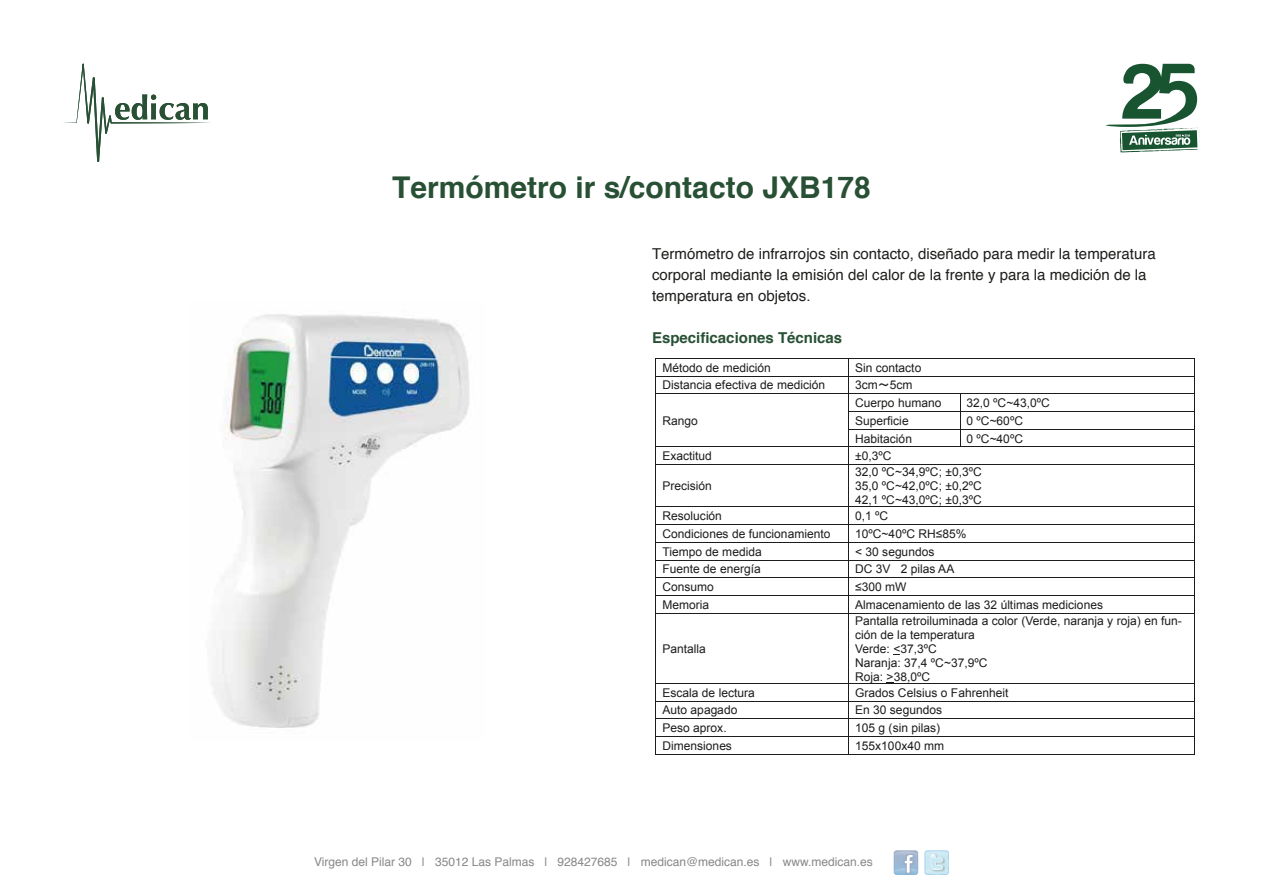
<style>
.page{position:relative;width:1263px;height:893px;background:#fff}
.page>*{position:absolute;margin:0;border:0;box-sizing:border-box;transform-origin:0 0}
.t1{font:700 30px "Helvetica";color:#285034}
.t2{font:15px/21px "Helvetica";color:#1d1d1b}
.t3{font:700 15px "Helvetica";color:#285034}
.t4{font:12px/14px "Arial";color:#1c1c1b;text-align:justify}
.t5{font:12px "Helvetica";color:#878787}
.s1{font-family:"MS Gothic"}
</style>
<div class="page">
<svg style="left:63px;top:64px;width:147px;height:98px"></svg>
<svg style="left:1106px;top:64px;width:94px;height:88px"></svg>
<svg style="left:894px;top:850px;width:24px;height:25px"></svg>
<svg style="left:924px;top:850px;width:25px;height:25px"></svg>
<hr style="left:1194px;top:465px;width:1px;height:42px;background:#1c1c1b">
<svg style="left:1194px;top:507px;width:1px;height:107px"></svg>
<hr style="left:1194px;top:614px;width:1px;height:69px;background:#1c1c1b">
<svg style="left:1194px;top:683px;width:1px;height:72px"></svg>
<svg style="left:1194px;top:358px;width:1px;height:107px"></svg>
<hr style="left:656px;top:358px;width:192px;height:1px;background:#1c1c1b">
<hr style="left:849px;top:358px;width:345px;height:1px;background:#1c1c1b">
<hr style="left:656px;top:376px;width:192px;height:1px;background:#1c1c1b">
<hr style="left:849px;top:376px;width:345px;height:1px;background:#1c1c1b">
<hr style="left:656px;top:394px;width:192px;height:1px;background:#1c1c1b">
<hr style="left:849px;top:394px;width:111px;height:1px;background:#1c1c1b">
<hr style="left:960px;top:394px;width:234px;height:1px;background:#1c1c1b">
<hr style="left:849px;top:411px;width:111px;height:1px;background:#1c1c1b">
<hr style="left:960px;top:411px;width:234px;height:1px;background:#1c1c1b">
<hr style="left:849px;top:429px;width:111px;height:1px;background:#1c1c1b">
<hr style="left:960px;top:429px;width:234px;height:1px;background:#1c1c1b">
<hr style="left:656px;top:447px;width:192px;height:1px;background:#1c1c1b">
<hr style="left:849px;top:447px;width:111px;height:1px;background:#1c1c1b">
<svg style="left:960px;top:395px;width:1px;height:52px"></svg>
<hr style="left:960px;top:447px;width:234px;height:1px;background:#1c1c1b">
<hr style="left:656px;top:464px;width:192px;height:1px;background:#1c1c1b">
<svg style="left:848px;top:358px;width:1px;height:107px"></svg>
<hr style="left:849px;top:464px;width:345px;height:1px;background:#1c1c1b">
<hr style="left:656px;top:465px;width:1px;height:42px;background:#1c1c1b">
<hr style="left:848px;top:465px;width:1px;height:42px;background:#1c1c1b">
<hr style="left:656px;top:507px;width:192px;height:1px;background:#1c1c1b">
<hr style="left:849px;top:507px;width:345px;height:1px;background:#1c1c1b">
<hr style="left:656px;top:524px;width:192px;height:1px;background:#1c1c1b">
<hr style="left:849px;top:524px;width:345px;height:1px;background:#1c1c1b">
<hr style="left:656px;top:542px;width:192px;height:1px;background:#1c1c1b">
<hr style="left:849px;top:542px;width:345px;height:1px;background:#1c1c1b">
<hr style="left:656px;top:560px;width:192px;height:1px;background:#1c1c1b">
<hr style="left:849px;top:560px;width:345px;height:1px;background:#1c1c1b">
<hr style="left:656px;top:578px;width:192px;height:1px;background:#1c1c1b">
<hr style="left:849px;top:578px;width:345px;height:1px;background:#1c1c1b">
<hr style="left:656px;top:595px;width:192px;height:1px;background:#1c1c1b">
<hr style="left:849px;top:595px;width:345px;height:1px;background:#1c1c1b">
<hr style="left:656px;top:613px;width:192px;height:1px;background:#1c1c1b">
<svg style="left:848px;top:507px;width:1px;height:107px"></svg>
<hr style="left:849px;top:613px;width:345px;height:1px;background:#1c1c1b">
<hr style="left:656px;top:614px;width:1px;height:69px;background:#1c1c1b">
<hr style="left:848px;top:614px;width:1px;height:69px;background:#1c1c1b">
<hr style="left:656px;top:683px;width:192px;height:1px;background:#1c1c1b">
<hr style="left:849px;top:683px;width:345px;height:1px;background:#1c1c1b">
<hr style="left:656px;top:701px;width:192px;height:1px;background:#1c1c1b">
<hr style="left:849px;top:701px;width:345px;height:1px;background:#1c1c1b">
<hr style="left:656px;top:719px;width:192px;height:1px;background:#1c1c1b">
<hr style="left:849px;top:719px;width:345px;height:1px;background:#1c1c1b">
<hr style="left:656px;top:736px;width:192px;height:1px;background:#1c1c1b">
<hr style="left:849px;top:736px;width:345px;height:1px;background:#1c1c1b">
<hr style="left:656px;top:754px;width:192px;height:1px;background:#1c1c1b">
<svg style="left:848px;top:683px;width:1px;height:72px"></svg>
<hr style="left:849px;top:754px;width:345px;height:1px;background:#1c1c1b">
<img style="left:211px;top:314px;width:259px;height:414px">
<h1 class="t1" style="left:392px;top:164px;width:480px">Termómetro ir s/contacto JXB178</h1>
<p class="t2" style="left:652px;top:244px;width:505px">Termómetro de infrarrojos sin contacto, diseñado para medir la temperatura corporal mediante la emisión del calor de la frente y para la medición de la temperatura en objetos.</p>
<p class="t3" style="left:652px;top:325px;width:192px">Especificaciones Técnicas</p>
<p class="t4" style="left:662px;top:360px;width:110px">Método de medición</p>
<p class="t4" style="left:855px;top:360px;width:68px">Sin contacto</p>
<p class="t4" style="left:662px;top:378px;width:164px">Distancia efectiva de medición</p>
<p class="t4" style="left:855px;top:378px;width:59px">3cm<span class="s1">～</span>5cm</p>
<p class="t4" style="left:662px;top:414px;width:37px">Rango</p>
<p class="t4" style="left:855px;top:396px;width:88px">Cuerpo humano</p>
<p class="t4" style="left:966px;top:396px;width:85px">32,0 ºC~43,0ºC</p>
<p class="t4" style="left:855px;top:414px;width:55px">Superficie</p>
<p class="t4" style="left:966px;top:414px;width:58px">0 ºC~60ºC</p>
<p class="t4" style="left:855px;top:431px;width:58px">Habitación</p>
<p class="t4" style="left:966px;top:431px;width:58px">0 ºC~40ºC</p>
<p class="t4" style="left:662px;top:449px;width:51px">Exactitud</p>
<p class="t4" style="left:855px;top:449px;width:38px">±0,3ºC</p>
<p class="t4" style="left:662px;top:479px;width:51px">Precisión</p>
<p class="t4" style="left:855px;top:465px;width:128px">32,0 ºC~34,9ºC; ±0,3ºC 35,0 ºC~42,0ºC; ±0,2ºC 42,1 ºC~43,0ºC; ±0,3ºC</p>
<p class="t4" style="left:662px;top:509px;width:61px">Resolución</p>
<p class="t4" style="left:855px;top:509px;width:35px">0,1 ºC</p>
<p class="t4" style="left:662px;top:527px;width:170px">Condiciones de funcionamiento</p>
<p class="t4" style="left:855px;top:527px;width:113px">10ºC~40ºC RH≤85%</p>
<p class="t4" style="left:662px;top:545px;width:101px">Tiempo de medida</p>
<p class="t4" style="left:855px;top:545px;width:81px">&lt; 30 segundos</p>
<p class="t4" style="left:662px;top:562px;width:100px">Fuente de energía</p>
<p class="t4" style="left:855px;top:562px;width:101px">DC 3V 2 pilas AA</p>
<p class="t4" style="left:662px;top:580px;width:53px">Consumo</p>
<p class="t4" style="left:855px;top:580px;width:53px">≤300 mW</p>
<p class="t4" style="left:662px;top:598px;width:48px">Memoria</p>
<p class="t4" style="left:855px;top:598px;width:249px">Almacenamiento de las 32 últimas mediciones</p>
<p class="t4" style="left:662px;top:642px;width:45px">Pantalla</p>
<p class="t4" style="left:855px;top:614px;width:328px;text-align:left">Pantalla retroiluminada a color (Verde, naranja y roja) en fun&shy;ción de la temperatura<br>Verde: &lt;37,3ºC<br>Naranja: 37,4 ºC~37,9ºC<br>Roja: &gt;38,0ºC</p>
<p class="t4" style="left:662px;top:685px;width:94px">Escala de lectura</p>
<p class="t4" style="left:855px;top:685px;width:155px">Grados Celsius o Fahrenheit</p>
<p class="t4" style="left:662px;top:703px;width:76px">Auto apagado</p>
<p class="t4" style="left:855px;top:703px;width:88px">En 30 segundos</p>
<p class="t4" style="left:662px;top:721px;width:66px">Peso aprox.</p>
<p class="t4" style="left:855px;top:721px;width:86px">105 g (sin pilas)</p>
<p class="t4" style="left:662px;top:739px;width:71px">Dimensiones</p>
<p class="t4" style="left:855px;top:739px;width:90px">155x100x40 mm</p>
<p class="t5" style="left:314px;top:853px;width:560px">Virgen del Pilar 30 | 35012 Las Palmas | 928427685 | medican@medican.es | www.medican.es</p>
</div>
